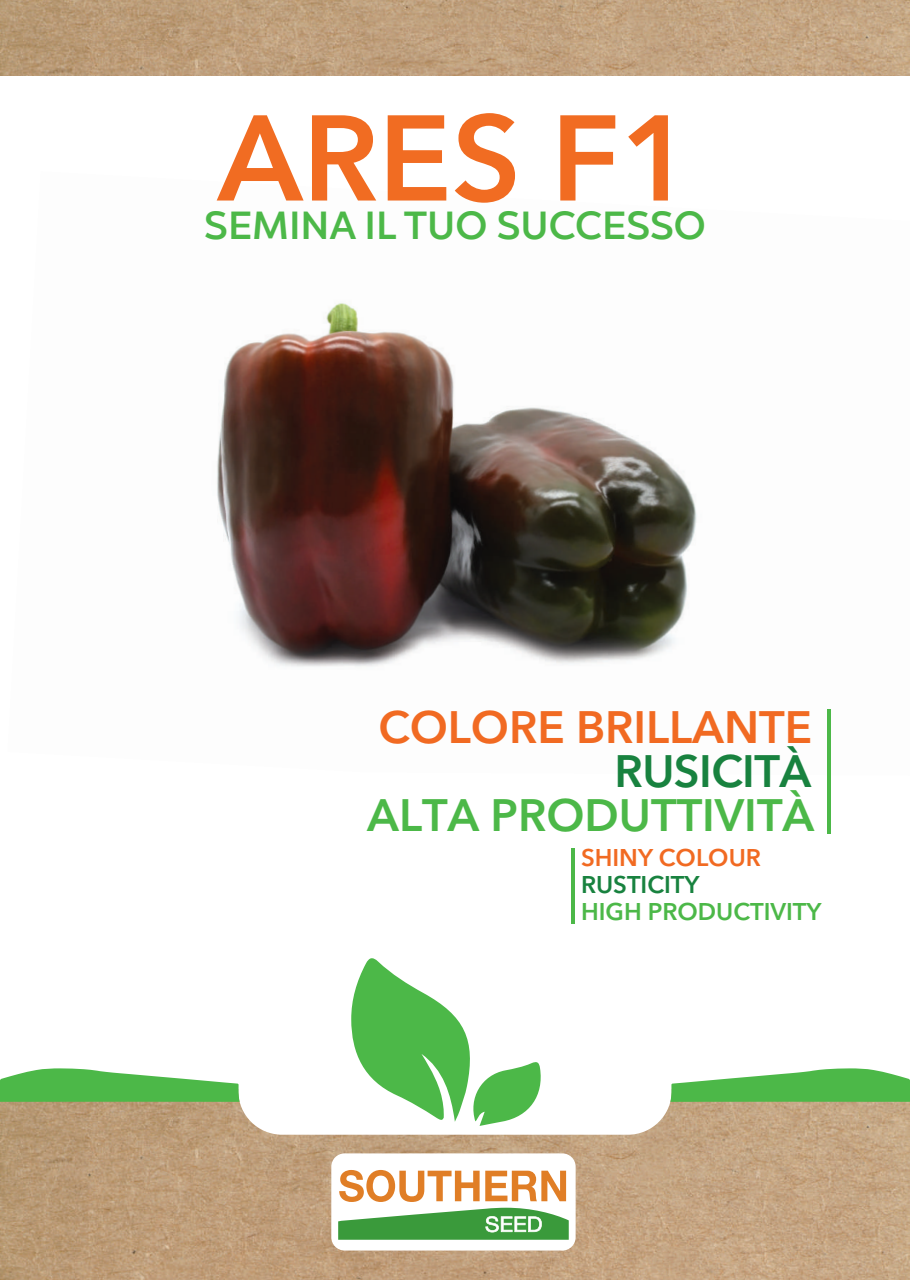
<style>
.page{position:relative;width:910px;height:1280px;background:#fff}
.page>*{position:absolute;margin:0;border:0;box-sizing:border-box;transform-origin:0 0}
.t1{font:600 120.3px "Avenir Next LT Pro";color:#f16c22}
.t2{font:600 45px "Avenir Next LT Pro";color:#4cb848}
.t3{font:600 45px "Avenir Next LT Pro";color:#f16a22}
.t4{font:600 45px "Avenir Next LT Pro";letter-spacing:-.01em;color:#18823f}
.t5{font:500 39px "Chronica Pro";color:#4cb848}
.t6{font:600 24px "Avenir Next LT Pro";color:#4cb848}
.t7{font:600 24px "Avenir Next LT Pro";color:#f16a22}
.t8{font:600 24px "Avenir Next LT Pro";color:#18823f}
</style>
<div class="page">
<img style="left:0;top:1102px;width:910px;height:178px">
<img style="left:0;top:0;width:910px;height:75px">
<img style="left:217px;top:303px;width:480px;height:364px">
<div style="left:331px;top:1153px;width:245px;height:97px;background:#fff;border-radius:13px"></div>
<svg style="left:339px;top:1170px;width:227px;height:32px"></svg>
<svg style="left:338px;top:1208px;width:231px;height:32px"></svg>
<div style="left:238px;top:1004px;width:434px;height:131px;background:#fff;border-radius:44px"></div>
<svg style="left:670px;top:1068px;width:240px;height:34px"></svg>
<svg style="left:0;top:1068px;width:240px;height:34px"></svg>
<svg style="left:351px;top:958px;width:190px;height:168px"></svg>
<hr style="left:827px;top:709px;width:4px;height:125px;background:#4cb848">
<hr style="left:571px;top:848px;width:4px;height:76px;background:#4cb848">
<h1 class="t1" style="left:218px;top:85px;width:477px">ARES F1</h1>
<p class="t5" style="left:204px;top:201px;width:503px">SEMINA IL TUO SUCCESSO</p>
<p class="t3" style="left:378px;top:700px;width:435px">COLORE BRILLANTE</p>
<p class="t4" style="left:615px;top:744px;width:198px">RUSICITÀ</p>
<p class="t2" style="left:367px;top:787px;width:449px">ALTA PRODUTTIVITÀ</p>
<p class="t7" style="left:581px;top:843px;width:181px">SHINY COLOUR</p>
<p class="t8" style="left:581px;top:870px;width:120px">RUSTICITY</p>
<p class="t6" style="left:581px;top:897px;width:242px">HIGH PRODUCTIVITY</p>
</div>
